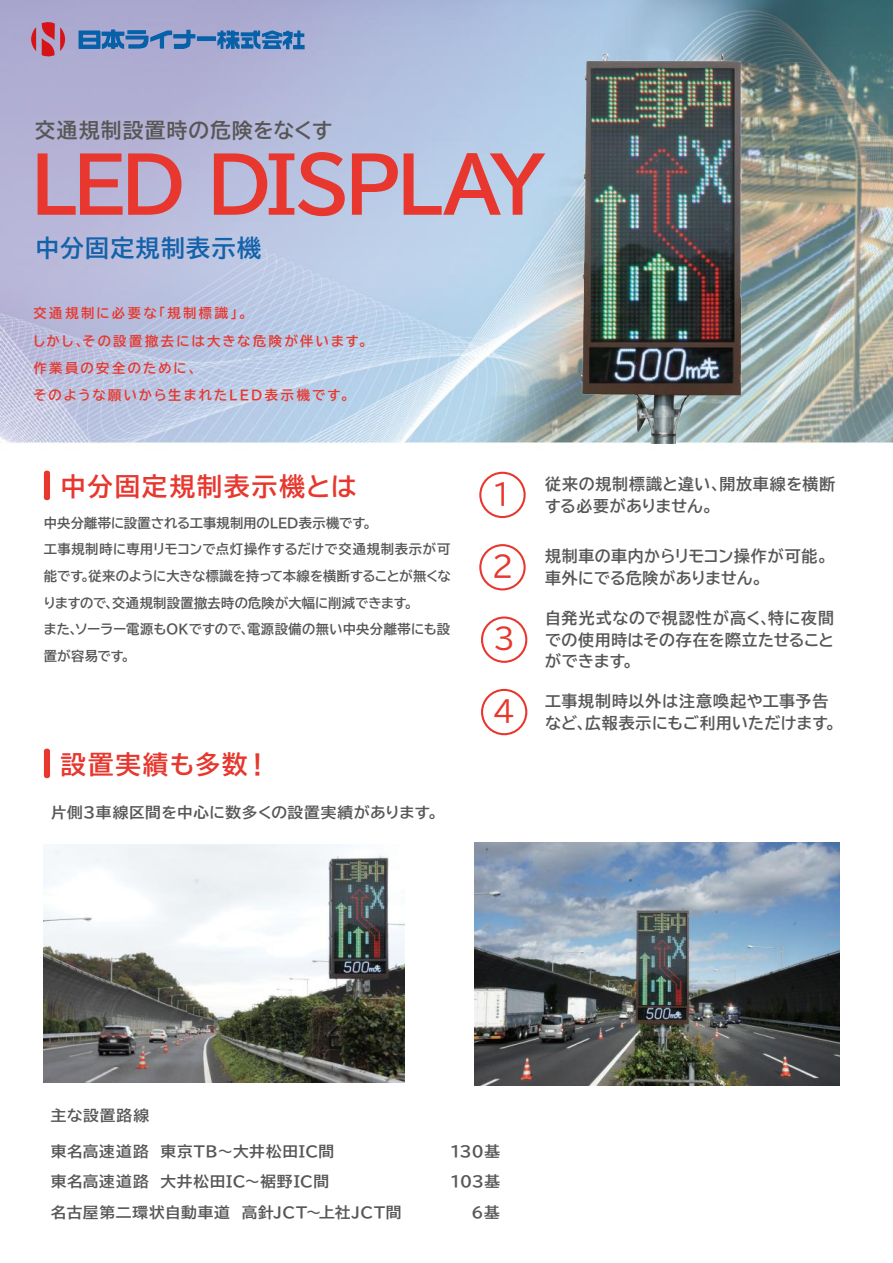
<style>
.page{position:relative;width:893px;height:1263px;background:#fff}
.page>*{position:absolute;margin:0;border:0;box-sizing:border-box;transform-origin:0 0}
.t1{font:75.6px "BIZ UDP Gothic Bold";letter-spacing:-.065em;color:#e7372e}
.t2{font:28.65px "BIZ UDP Gothic";color:#e7372e}
.t3{font:25.35px "BIZ UDP Gothic Bold";letter-spacing:.07em;color:#e7372e}
.t4{font:23.85px "BIZ UDP Gothic Bold";letter-spacing:.05em;color:#1362aa}
.t5{font:20.7px "BIZ UDP Gothic Bold";letter-spacing:.055em;color:#585656}
.t6{font:15.9px/21.8px "BIZ UDP Gothic Bold";letter-spacing:.035em;color:#585656}
.t7{font:14.85px/30.6px "BIZ UDP Gothic Bold";letter-spacing:.04em;color:#585656;scale:1.06 1}
.t8{font:14.85px/30.6px "BIZ UDP Gothic Bold";letter-spacing:.005em;color:#585656;text-align:right;scale:1.06 1}
.t9{font:13.2px/26.5px "BIZ UDP Gothic Bold";letter-spacing:.015em;color:#585656}
.t10{font:13.2px/27.5px "BIZ UDP Gothic Bold";letter-spacing:.175em;color:#e7372e}
</style>
<div class="page">
<img style="left:0;top:0;width:893px;height:1086px">
<svg style="left:31px;top:27px;width:5px;height:24px"></svg>
<svg style="left:42px;top:20px;width:23px;height:38px"></svg>
<svg style="left:79px;top:29px;width:116px;height:20px;background:#5282bb"></svg>
<div style="left:197px;top:36px;width:19px;height:5px;background:#0761a9"></div>
<svg style="left:217px;top:30px;width:88px;height:19px;background:#467eb9"></svg>
<img style="left:581px;top:53px;width:160px;height:391px">
<div style="left:44px;top:749px;width:6px;height:29px;background:#e7372e;border-radius:3px"></div>
<div style="left:44px;top:471px;width:6px;height:29px;background:#e7372e;border-radius:3px"></div>
<img style="left:43px;top:845px;width:361px;height:237px">
<img style="left:474px;top:842px;width:365px;height:243px">
<div style="left:479px;top:472px;width:47px;height:46px;border:2px solid #e7372e;border-radius:50%"></div>
<div style="left:479px;top:544px;width:47px;height:46px;border:2px solid #e7372e;border-radius:50%"></div>
<div style="left:481px;top:616px;width:46px;height:47px;border:2px solid #e7372e;border-radius:50%"></div>
<div style="left:481px;top:689px;width:46px;height:46px;border:2px solid #e7372e;border-radius:50%"></div>
<h3 class="t5" style="left:35px;top:120px;width:299px">交通規制設置時の危険をなくす</h3>
<h1 class="t1" style="left:30px;top:146px;width:517px">LED DISPLAY</h1>
<h3 class="t4" style="left:35px;top:236px;width:227px">中分固定規制表示機</h3>
<p class="t10" style="left:33px;top:299px;width:335px">交通規制に必要な「規制標識」。<br>しかし、その設置撤去には大きな危険が伴います。作業員の安全のために、<br>そのような願いから生まれたLED表示機です。</p>
<h3 class="t3" style="left:61px;top:473px;width:297px">中分固定規制表示機とは</h3>
<p class="t9" style="left:44px;top:510px;width:408px">中央分離帯に設置される工事規制用のLED表示機です。<br>工事規制時に専用リモコンで点灯操作するだけで交通規制表示が可能です。従来のように大きな標識を持って本線を横断することが無くなりますので、交通規制設置撤去時の危険が大幅に削減できます。<br>また、ソーラー電源もOKですので、電源設備の無い中央分離帯にも設置が容易です。</p>
<h3 class="t3" style="left:61px;top:751px;width:211px">設置実績も多数！</h3>
<p class="t7" style="left:51px;top:797px;width:366px">片側3車線区間を中心に数多くの設置実績があります。</p>
<h2 class="t2" style="left:493px;top:480px;width:20px">1</h2>
<h2 class="t2" style="left:492px;top:552px;width:23px">２</h2>
<h2 class="t2" style="left:493px;top:624px;width:23px">３</h2>
<p class="t6" style="left:545px;top:473px;width:292px">従来の規制標識と違い、開放車線を横断する必要がありません。</p>
<p class="t6" style="left:545px;top:546px;width:284px">規制車の車内からリモコン操作が可能。車外にでる危険がありません。</p>
<p class="t6" style="left:545px;top:607px;width:290px;text-align:justify">自発光式なので視認性が高く、特に夜間での使用時はその存在を際立たせることができます。</p>
<h2 class="t2" style="left:493px;top:696px;width:23px">４</h2>
<p class="t6" style="left:545px;top:690px;width:292px">工事規制時以外は注意喚起や工事予告など、広報表示にもご利用いただけます。</p>
<p class="t7" style="left:51px;top:1100px;width:94px">主な設置路線</p>
<p class="t7" style="left:51px;top:1135px;width:332px">東名高速道路　東京ＴＢ～大井松田ＩＣ間<br>東名高速道路　大井松田ＩＣ～裾野ＩＣ間<br>名古屋第二環状自動車道　高針JCT～上社JCT間</p>
<p class="t8" style="left:451px;top:1135px;width:48px">130基<br>1０3基<br>６基</p>
</div>
